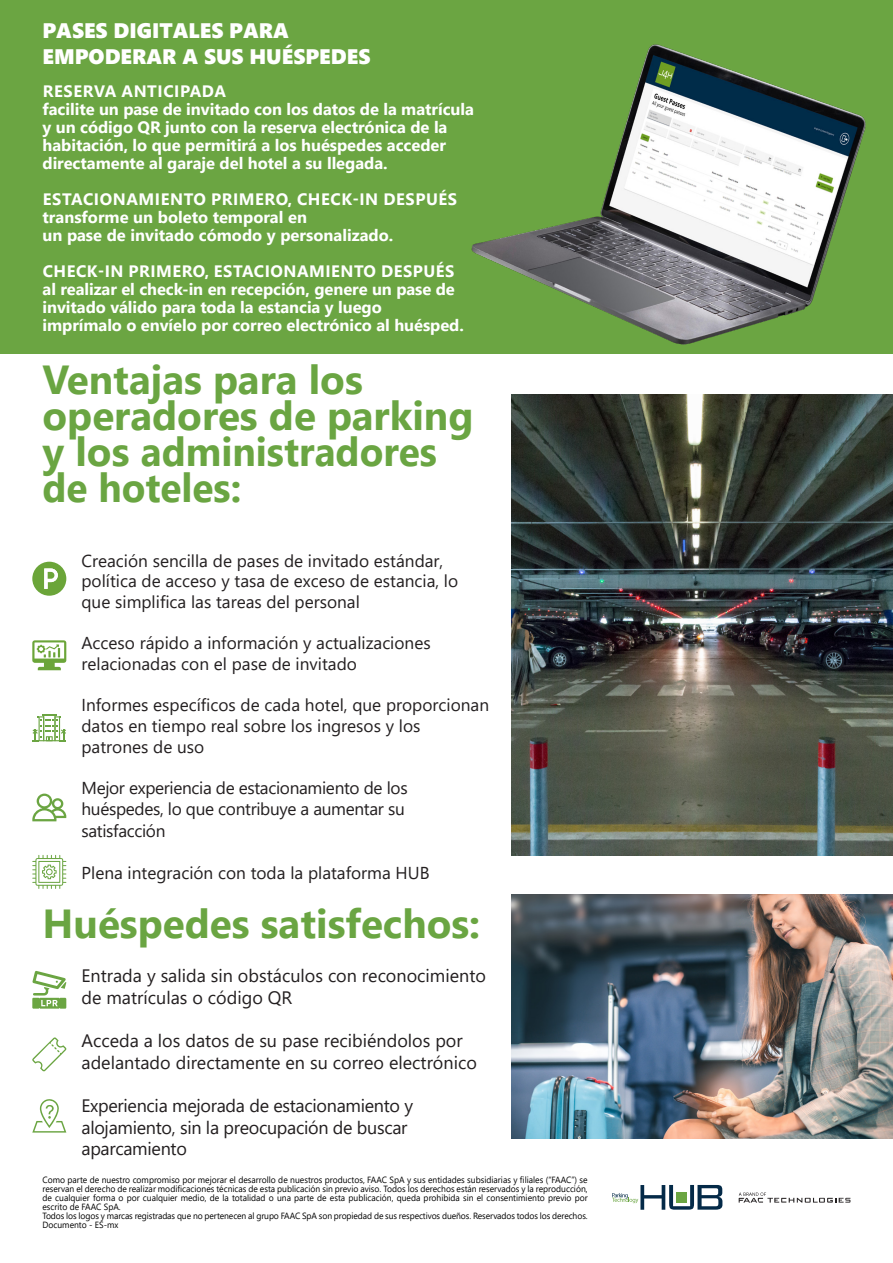
<style>
.page{position:relative;width:893px;height:1263px;background:#fff}
.page>*{position:absolute;margin:0;border:0;box-sizing:border-box;transform-origin:0 0}
.t1{font:700 40.5px/36px "Segoe UI";color:#6aa542}
.t2{font:21px "Segoe UI Black";color:#fff}
.t3{font:18px/21.6px "Segoe UI";color:#231f20}
.t4{font:17.25px/20.7px "Segoe UI";color:#231f20}
.t5{font:17.25px/21.1px "Segoe UI";letter-spacing:-.02em;color:#231f20}
.t6{font:700 16.5px/18px "Segoe UI";letter-spacing:-.005em;color:#fff}
.t7{font:700 16.5px "Segoe UI";letter-spacing:.035em;color:#fff}
.t8{font:700 16.5px "Segoe UI";letter-spacing:.03em;color:#fff}
.Cutsheet_Footprint{font:9px/9px "Segoe UI";letter-spacing:-.01em;color:#000;text-align:justify;scale:.95 1}
</style>
<div class="page">
<div style="left:0;top:0;width:893px;height:354px;background:#6ba542"></div>
<svg style="left:612px;top:1185px;width:110px;height:25px"></svg>
<svg style="left:739px;top:1192px;width:111px;height:10px"></svg>
<img style="left:512px;top:895px;width:381px;height:244px">
<img style="left:512px;top:394px;width:381px;height:462px">
<img style="left:471px;top:44px;width:395px;height:301px">
<svg style="left:32px;top:640px;width:34px;height:30px"></svg>
<svg style="left:32px;top:793px;width:34px;height:28px"></svg>
<svg style="left:32px;top:714px;width:34px;height:27px"></svg>
<svg style="left:32px;top:855px;width:34px;height:34px"></svg>
<svg style="left:32px;top:971px;width:34px;height:38px"></svg>
<svg style="left:32px;top:1037px;width:34px;height:35px"></svg>
<svg style="left:32px;top:1099px;width:34px;height:33px"></svg>
<svg style="left:32px;top:562px;width:34px;height:34px"></svg>
<p class="t2" style="left:43px;top:16px;width:248px">PASES DIGITALES PARA</p>
<p class="t2" style="left:43px;top:41px;width:329px">EMPODERAR A SUS HUÉSPEDES</p>
<p class="t7" style="left:43px;top:75px;width:185px">RESERVA ANTICIPADA</p>
<p class="t6" style="left:43px;top:98px;width:433px">facilite un pase de invitado con los datos de la matrícula y un código QR junto con la reserva electrónica de la habitación, lo que permitirá a los huéspedes acceder directamente al garaje del hotel a su llegada.</p>
<p class="t7" style="left:43px;top:183px;width:416px">ESTACIONAMIENTO PRIMERO, CHECK-IN DESPUÉS</p>
<p class="t6" style="left:43px;top:206px;width:266px">transforme un boleto temporal en</p>
<p class="t6" style="left:43px;top:224px;width:352px">un pase de invitado cómodo y personalizado.</p>
<p class="t8" style="left:43px;top:255px;width:413px">CHECK-IN PRIMERO, ESTACIONAMIENTO DESPUÉS</p>
<p class="t6" style="left:43px;top:278px;width:414px">al realizar el check-in en recepción, genere un pase de invitado válido para toda la estancia y luego</p>
<p class="t6" style="left:43px;top:314px;width:423px">imprímalo o envíelo por correo electrónico al huésped.</p>
<p class="t1" style="left:43px;top:359px;width:432px">Ventajas para los operadores de parking y los administradores de hoteles:</p>
<p class="t4" style="left:81px;top:548px;width:378px">Creación sencilla de pases de invitado estándar, política de acceso y tasa de exceso de estancia, lo que simplifica las tareas del personal</p>
<p class="t4" style="left:81px;top:631px;width:351px">Acceso rápido a información y actualizaciones relacionadas con el pase de invitado</p>
<p class="t4" style="left:81px;top:693px;width:409px">Informes específicos de cada hotel, que proporcionan datos en tiempo real sobre los ingresos y los patrones de uso</p>
<p class="t5" style="left:81px;top:776px;width:328px">Mejor experiencia de estacionamiento de los huéspedes, lo que contribuye a aumentar su satisfacción</p>
<p class="t4" style="left:81px;top:861px;width:350px">Plena integración con toda la plataforma HUB</p>
<p class="t1" style="left:43px;top:903px;width:439px">Huéspedes satisfechos:</p>
<p class="t3" style="left:81px;top:964px;width:406px">Entrada y salida sin obstáculos con reconocimiento de matrículas o código QR</p>
<p class="t3" style="left:81px;top:1028px;width:397px">Acceda a los datos de su pase recibiéndolos por adelantado directamente en su correo electrónico</p>
<p class="t3" style="left:81px;top:1093px;width:333px">Experiencia mejorada de estacionamiento y alojamiento, sin la preocupación de buscar aparcamiento</p>
<p class="Cutsheet_Footprint" style="left:43px;top:1174px;width:575px">Como parte de nuestro compromiso por mejorar el desarrollo de nuestros productos, FAAC SpA y sus entidades subsidiarias y filiales (“FAAC”) se reservan el derecho de realizar modificaciones técnicas de esta publicación sin previo aviso. Todos los derechos están reservados y la reproducción, de cualquier forma o por cualquier medio, de la totalidad o una parte de esta publicación, queda prohibida sin el consentimiento previo por escrito de FAAC SpA.</p>
<p class="Cutsheet_Footprint" style="left:43px;top:1210px;width:575px">Todos los logos y marcas registradas que no pertenecen al grupo FAAC SpA son propiedad de sus respectivos dueños. Reservados todos los derechos.</p>
<p class="Cutsheet_Footprint" style="left:43px;top:1219px;width:81px">Documento - ES-mx</p>
</div>
